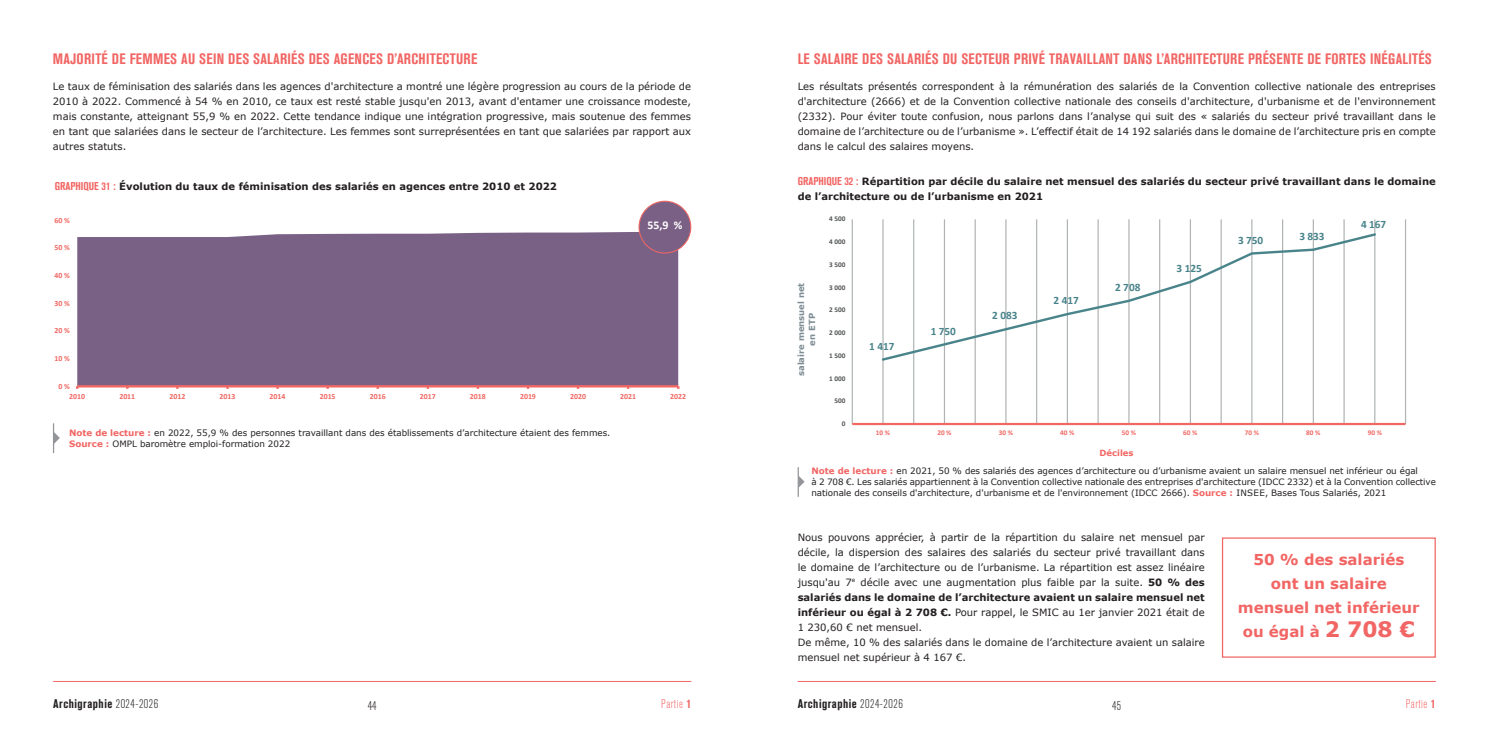
<style>
.page{position:relative;width:1489px;height:745px;background:#fff}
.page>*{position:absolute;margin:0;border:0;box-sizing:border-box;transform-origin:0 0}
.t1{font:15px "Akzidenz Grotesk BQ Bd Cnd Alt";letter-spacing:.02em;color:#f16664}
.t2{font:700 15px/23.8px "Verdana";color:#f16664;text-align:center}
.t3{font:700 condensed 12.5px "Akzidenz Grotesk BQ";letter-spacing:.04em;color:#231f20}
.t4{font:300 condensed 12.5px "Akzidenz Grotesk BQ";letter-spacing:.04em;color:#f16664}
.t5{font:300 condensed 12.5px "Akzidenz Grotesk BQ";color:#231f20}
.t6{font:700 11.88px "Calibri";color:#fff}
.t7{font:700 11.25px "Calibri";letter-spacing:-.005em;color:#49848b}
.t8{font:10px/15px "Verdana";color:#231f20;text-align:justify}
.t9{font:700 10px/15px "Verdana";color:#231f20}
.t10{font:8.75px/11.2px "Verdana";letter-spacing:-.005em;color:#231f20}
.t11{font:700 8.5px/10.9px "Verdana";color:#7e8d95;text-align:center}
.t12{font:700 8.5px "Verdana";color:#f16664}
.t13{font:700 7.88px "Calibri";color:#f06763}
.t14{font:700 7.25px "Calibri";color:#515455}
.t15{font:700 7.25px "Calibri";color:#f06763}
.s1{font-family:"Akzidenz Grotesk BQ";font-stretch:condensed;font-size:11.25px;color:#f16664}
.s2{font-weight:700;color:#f16664}
.s3{font-weight:700}
.s4{font-size:21.25px}
.s5{font-weight:300}
</style>
<div class="page">
<hr style="left:53px;top:680px;width:638px;height:1px;background:#f16664">
<hr style="left:797px;top:680px;width:638px;height:1px;background:#f16664">
<div style="left:77px;top:232px;width:601px;height:153px;background:#796186"></div>
<hr style="left:77px;top:385px;width:601px;height:2px;background:#f06763">
<div style="left:639px;top:201px;width:51px;height:52px;background:#7a6085;border-radius:50%"></div>
<div style="left:638px;top:200px;width:53px;height:53px;border:1px solid #f16664;border-radius:50%"></div>
<hr style="left:851px;top:219px;width:1px;height:205px;background:#b0b3b3">
<hr style="left:882px;top:219px;width:1px;height:205px;background:#b0b3b3">
<hr style="left:913px;top:219px;width:1px;height:205px;background:#b0b3b3">
<hr style="left:943px;top:219px;width:2px;height:205px;background:#b0b3b3">
<hr style="left:974px;top:219px;width:1px;height:205px;background:#b0b3b3">
<hr style="left:1005px;top:219px;width:1px;height:205px;background:#b0b3b3">
<hr style="left:1035px;top:219px;width:2px;height:205px;background:#b0b3b3">
<hr style="left:1066px;top:219px;width:1px;height:205px;background:#b0b3b3">
<hr style="left:1097px;top:219px;width:1px;height:205px;background:#b0b3b3">
<hr style="left:1128px;top:219px;width:1px;height:205px;background:#b0b3b3">
<hr style="left:1158px;top:219px;width:2px;height:205px;background:#b0b3b3">
<hr style="left:1189px;top:219px;width:1px;height:205px;background:#b0b3b3">
<hr style="left:1220px;top:219px;width:1px;height:205px;background:#b0b3b3">
<hr style="left:1251px;top:219px;width:1px;height:205px;background:#b0b3b3">
<hr style="left:1281px;top:219px;width:2px;height:205px;background:#b0b3b3">
<hr style="left:1312px;top:219px;width:1px;height:205px;background:#b0b3b3">
<hr style="left:1343px;top:219px;width:1px;height:205px;background:#b0b3b3">
<hr style="left:1373px;top:219px;width:2px;height:205px;background:#b0b3b3">
<hr style="left:1404px;top:219px;width:1px;height:205px;background:#b0b3b3">
<hr style="left:852px;top:422px;width:553px;height:3px;background:#f06763">
<svg style="left:881px;top:231px;width:495px;height:131px"></svg>
<div style="left:1221px;top:537px;width:214px;height:120px;border:1px solid #f16664"></div>
<svg style="left:53px;top:423px;width:7px;height:29px"></svg>
<svg style="left:797px;top:467px;width:7px;height:29px"></svg>
<h1 class="t1" style="left:53px;top:50px;width:426px">MAJORITÉ DE FEMMES AU SEIN DES SALARIÉS DES AGENCES D’ARCHITECTURE</h1>
<p class="t8" style="left:53px;top:79px;width:639px">Le taux de féminisation des salariés dans les agences d'architecture a montré une légère progression au cours de la période de 2010 à 2022. Commencé à 54 % en 2010, ce taux est resté stable jusqu'en 2013, avant d'entamer une croissance modeste, mais constante, atteignant 55,9 % en 2022. Cette tendance indique une intégration progressive, mais soutenue des femmes en tant que salariées dans le secteur de l’architecture. Les femmes sont surreprésentées en tant que salariées par rapport aux autres statuts.</p>
<p class="t9" style="left:55px;top:178px;width:504px"><span class="s1">GRAPHIQUE 31 :</span> Évolution du taux de féminisation des salariés en agences entre 2010 et 2022</p>
<h1 class="t1" style="left:797px;top:50px;width:635px">LE SALAIRE DES SALARIÉS DU SECTEUR PRIVÉ TRAVAILLANT DANS L’ARCHITECTURE PRÉSENTE DE FORTES INÉGALITÉS</h1>
<p class="t8" style="left:797px;top:79px;width:639px">Les résultats présentés correspondent à la rémunération des salariés de la Convention collective nationale des entreprises d'architecture (2666) et de la Convention collective nationale des conseils d'architecture, d'urbanisme et de l'environnement (2332). Pour éviter toute confusion, nous parlons dans l’analyse qui suit des « salariés du secteur privé travaillant dans le domaine de l’architecture ou de l’urbanisme ». L’effectif était de 14 192 salariés dans le domaine de l’architecture pris en compte dans le calcul des salaires moyens.</p>
<p class="t9" style="left:797px;top:173px;width:639px"><span class="s1">GRAPHIQUE 32 :</span> Répartition par décile du salaire net mensuel des salariés du secteur privé travaillant dans le domaine de l’architecture ou de l’urbanisme en 2021</p>
<p class="t13" style="left:55px;top:214px;width:17px">60 %</p>
<p class="t13" style="left:55px;top:242px;width:17px">50 %</p>
<p class="t6" style="left:647px;top:217px;width:36px">55,9 %</p>
<p class="t14" style="left:829px;top:214px;width:18px">4 500</p>
<p class="t14" style="left:829px;top:236px;width:18px">4 000</p>
<p class="t7" style="left:1237px;top:232px;width:27px">3 750</p>
<p class="t7" style="left:1299px;top:228px;width:27px">3 833</p>
<p class="t7" style="left:1360px;top:216px;width:27px">4 167</p>
<p class="t13" style="left:55px;top:269px;width:17px">40 %</p>
<p class="t14" style="left:829px;top:259px;width:18px">3 500</p>
<p class="t7" style="left:1176px;top:260px;width:27px">3 125</p>
<p class="t13" style="left:55px;top:297px;width:17px">30 %</p>
<p class="t13" style="left:55px;top:325px;width:17px">20 %</p>
<p class="t13" style="left:55px;top:352px;width:17px">10 %</p>
<p class="t11" style="left:795px;top:376px;width:95px;rotate:-90deg">salaire mensuel net en ETP</p>
<p class="t14" style="left:829px;top:282px;width:18px">3 000</p>
<p class="t14" style="left:829px;top:304px;width:18px">2 500</p>
<p class="t14" style="left:829px;top:327px;width:18px">2 000</p>
<p class="t14" style="left:829px;top:350px;width:18px">1 500</p>
<p class="t14" style="left:829px;top:373px;width:18px">1 000</p>
<p class="t7" style="left:869px;top:338px;width:27px">1 417</p>
<p class="t7" style="left:930px;top:323px;width:27px">1 750</p>
<p class="t7" style="left:992px;top:307px;width:27px">2 083</p>
<p class="t7" style="left:1053px;top:292px;width:27px">2 417</p>
<p class="t7" style="left:1115px;top:279px;width:27px">2 708</p>
<p class="t13" style="left:58px;top:380px;width:13px">0 %</p>
<p class="t13" style="left:69px;top:390px;width:17px">2010</p>
<p class="t13" style="left:119px;top:390px;width:17px">2011</p>
<p class="t13" style="left:169px;top:390px;width:17px">2012</p>
<p class="t13" style="left:219px;top:390px;width:17px">2013</p>
<p class="t13" style="left:269px;top:390px;width:17px">2014</p>
<p class="t13" style="left:320px;top:390px;width:17px">2015</p>
<p class="t13" style="left:370px;top:390px;width:17px">2016</p>
<p class="t13" style="left:420px;top:390px;width:17px">2017</p>
<p class="t13" style="left:470px;top:390px;width:17px">2018</p>
<p class="t13" style="left:520px;top:390px;width:17px">2019</p>
<p class="t13" style="left:570px;top:390px;width:17px">2020</p>
<p class="t13" style="left:620px;top:390px;width:17px">2021</p>
<p class="t13" style="left:670px;top:390px;width:17px">2022</p>
<p class="t14" style="left:834px;top:395px;width:12px">500</p>
<p class="t14" style="left:841px;top:418px;width:5px">0</p>
<p class="t10" style="left:69px;top:426px;width:543px"><span class="s2">Note de lecture :</span> en 2022, 55,9 % des personnes travaillant dans des établissements d’architecture étaient des femmes.<br><span class="s2">Source :</span> OMPL baromètre emploi-formation 2022</p>
<p class="t15" style="left:875px;top:427px;width:16px">10 %</p>
<p class="t15" style="left:937px;top:427px;width:16px">20 %</p>
<p class="t15" style="left:998px;top:427px;width:16px">30 %</p>
<p class="t15" style="left:1060px;top:427px;width:16px">40 %</p>
<p class="t15" style="left:1121px;top:427px;width:16px">50 %</p>
<p class="t15" style="left:1183px;top:427px;width:16px">60 %</p>
<p class="t15" style="left:1244px;top:427px;width:16px">70 %</p>
<p class="t15" style="left:1306px;top:427px;width:16px">80 %</p>
<p class="t15" style="left:1367px;top:427px;width:16px">90 %</p>
<p class="t12" style="left:1099px;top:446px;width:36px">Déciles</p>
<p class="t10" style="left:811px;top:464px;width:626px"><span class="s2">Note de lecture :</span> en 2021, 50 % des salariés des agences d’architecture ou d’urbanisme avaient un salaire mensuel net inférieur ou égal<br>à 2 708 €. Les salariés appartiennent à la Convention collective nationale des entreprises d'architecture (IDCC 2332) et à la Convention collective nationale des conseils d'architecture, d'urbanisme et de l'environnement (IDCC 2666). <span class="s2">Source :</span> INSEE, Bases Tous Salariés, 2021</p>
<p class="t8" style="left:797px;top:529px;width:408px;text-align:left">Nous pouvons apprécier, à partir de la répartition du salaire net mensuel par décile, la dispersion des salaires des salariés du secteur privé travaillant dans le domaine de l’architecture ou de l’urbanisme. La répartition est assez linéaire jusqu'au 7<sup>e</sup> décile avec une augmentation plus faible par la suite. <span class="s3">50 % des salariés dans le domaine de l’architecture avaient un salaire mensuel net inférieur ou égal à 2 708 €.</span> Pour rappel, le SMIC au 1er janvier 2021 était de 1 230,60 € net mensuel.<br>De même, 10 % des salariés dans le domaine de l’architecture avaient un salaire mensuel net supérieur à 4 167 €.</p>
<h1 class="t2" style="left:1237px;top:547px;width:183px">50 % des salariés ont un salaire mensuel net inférieur ou égal à <span class="s4">2 708 €</span></h1>
<p class="t3" style="left:53px;top:695px;width:106px">Archigraphie <span class="s5">2024-2026</span></p>
<p class="t5" style="left:368px;top:698px;width:10px">44</p>
<p class="t4" style="left:661px;top:696px;width:32px">Partie <span class="s3">1</span></p>
<p class="t3" style="left:797px;top:695px;width:106px">Archigraphie <span class="s5">2024-2026</span></p>
<p class="t5" style="left:1112px;top:698px;width:10px">45</p>
<p class="t4" style="left:1405px;top:696px;width:32px">Partie <span class="s3">1</span></p>
</div>
